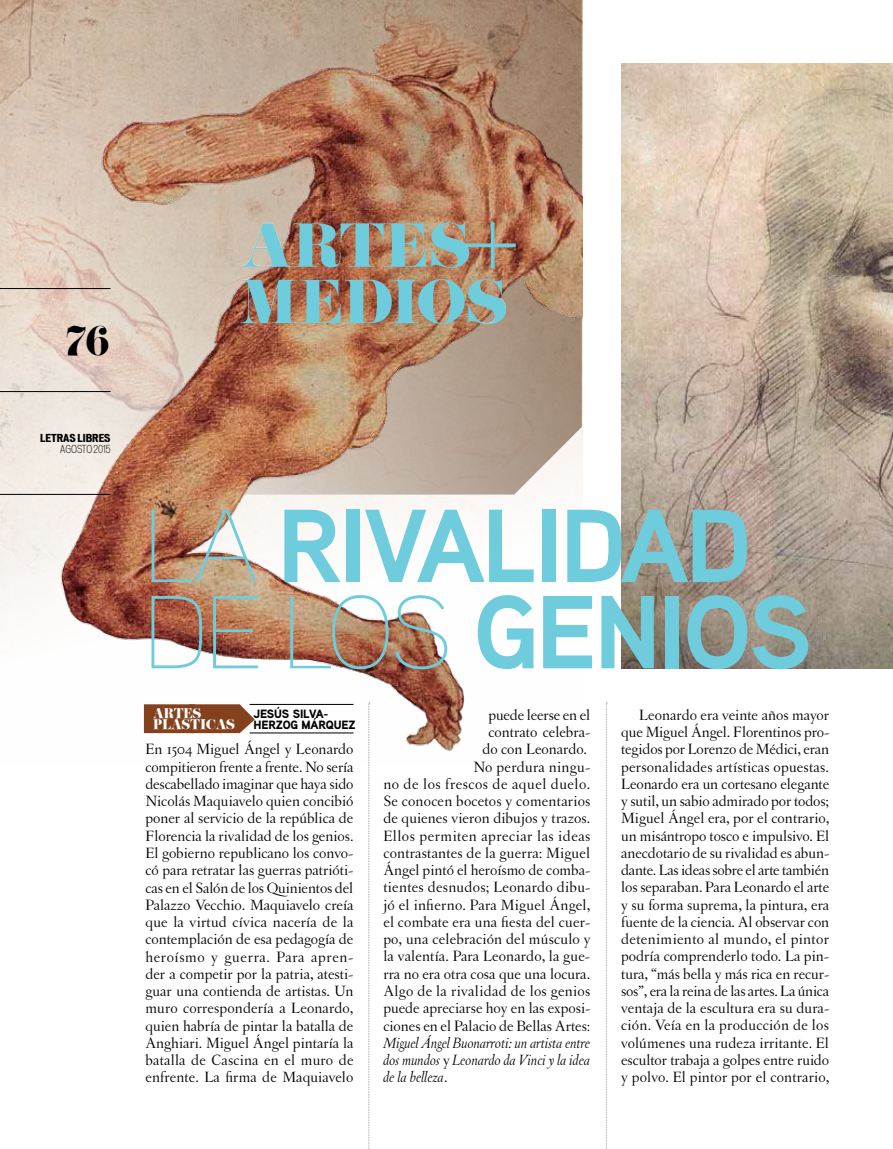
<style>
.page{position:relative;width:893px;height:1149px;background:#fff}
.page>*{position:absolute;margin:0;border:0;box-sizing:border-box;transform-origin:0 0}
.t1{font:700 103.5px/86.2px "Aaux Next";letter-spacing:-.03em;color:#6fccdc}
.t2{font:36px "Eloquent JF";color:#000}
.t3{font:15.75px/17.2px "Letras Oldstyle";letter-spacing:.01em;color:#000;text-align:justify}
.t4{font:italic 15.75px/17.2px "Letras Oldstyle";letter-spacing:-.005em;color:#000;text-align:justify}
.t5{font:900 12px/11.2px "Aaux Pro";letter-spacing:-.01em;color:#000}
.t6{font:12px/11.4px "Eloquent JF";letter-spacing:-.01em;color:#fff}
.t7{font:700 expanded 10.5px "Vonnes";color:#000}
.t8{font:300 condensed 10.5px "Vonnes";color:#000}
.s1{font-weight:100}
.s2{font-style:normal}
</style>
<div class="page">
<svg style="left:368px;top:765px;width:2px;height:384px"></svg>
<svg style="left:606px;top:702px;width:1px;height:447px"></svg>
<img style="left:0;top:0;width:583px;height:765px">
<img style="left:241px;top:222px;width:275px;height:102px">
<hr style="left:0;top:494px;width:111px;height:1px;background:#000">
<hr style="left:0;top:391px;width:111px;height:1px;background:#000">
<hr style="left:0;top:288px;width:111px;height:1px;background:#000">
<svg style="left:144px;top:704px;width:111px;height:29px;background:#8c502e"></svg>
<hr style="left:250px;top:704px;width:103px;height:1px;background:#000">
<hr style="left:250px;top:732px;width:103px;height:1px;background:#000">
<img style="left:621px;top:64px;width:272px;height:604px">
<h2 class="t2" style="left:66px;top:316px;width:45px">76</h2>
<p class="t7" style="left:40px;top:431px;width:72px">LETRAS LIBRES</p>
<p class="t8" style="left:60px;top:442px;width:52px">AGOSTO 2015</p>
<h1 class="t1" style="left:144px;top:500px;width:670px"><span class="s1">LA</span> RIVALIDAD<br><span class="s1">DE LOS</span> GENIOS</h1>
<p class="t6" style="left:153px;top:706px;width:83px">ARTES<br>PLÁSTICAS</p>
<p class="t5" style="left:253px;top:707px;width:104px">JESÚS SILVA-<br>HERZOG MÁRQUEZ</p>
<p class="t3" style="left:145px;top:740px;width:210px">En 1504 Miguel Ángel y Leonardo compitieron frente a frente. No sería descabellado imaginar que haya sido Nicolás Maquiavelo quien concibió poner al servicio de la república de Florencia la rivalidad de los genios.<br>El gobierno republicano los convo&shy;có para retratar las guerras patrióti&shy;cas en el Salón de los Quinientos del Palazzo Vecchio. Maquiavelo creía que la virtud cívica nacería de la contemplación de esa pedagogía de heroísmo y guerra. Para apren&shy;der a competir por la patria, atesti&shy;guar una contienda de artistas. Un muro correspondería a Leonardo, quien habría de pintar la batalla de Anghiari. Miguel Ángel pintaría la batalla de Cascina en el muro de enfrente. La firma de Maquiavelo</p>
<p class="t3" style="left:383px;top:706px;width:209px;text-align:right">puede leerse en el<br>contrato celebra-<br>do con Leonardo.<br>No perdura ningu-<br>no de los frescos de aquel duelo.<br>Se conocen bocetos y comentarios de quienes vieron dibujos y trazos.<br>Ellos permiten apreciar las ideas contrastantes de la guerra: Miguel<br>Ángel pintó el heroísmo de comba&shy;tientes desnudos; Leonardo dibu&shy;jó el infierno. Para Miguel Ángel, el combate era una fiesta del cuer&shy;po, una celebración del músculo y la valentía. Para Leonardo, la gue&shy;rra no era otra cosa que una locura.<br>Algo de la rivalidad de los genios puede apreciarse hoy en las exposi&shy;ciones en el Palacio de Bellas Artes:</p>
<p class="t4" style="left:383px;top:1033px;width:209px">Miguel Ángel Buonarroti: un artista entre dos mundos <span class="s2">y</span> Leonardo da Vinci y la idea de la belleza<span class="s2">.</span></p>
<p class="t3" style="left:621px;top:705px;width:210px;text-indent:18px">Leonardo era veinte años mayor que Miguel Ángel. Florentinos pro&shy;tegidos por Lorenzo de Médici, eran personalidades artísticas opuestas.<br>Leonardo era un cortesano elegante y sutil, un sabio admirado por todos; Miguel Ángel era, por el contrario, un misántropo tosco e impulsivo. El anecdotario de su rivalidad es abun&shy;dante. Las ideas sobre el arte también los separaban. Para Leonardo el arte y su forma suprema, la pintura, era fuente de la ciencia. Al observar con detenimiento al mundo, el pintor podría comprenderlo todo. La pin&shy;tura, “más bella y más rica en recur&shy;sos”, era la reina de las artes. La única ventaja de la escultura era su dura&shy;ción. Veía en la producción de los volúmenes una rudeza irritante. El escultor trabaja a golpes entre ruido y polvo. El pintor por el contrario,</p>
</div>
